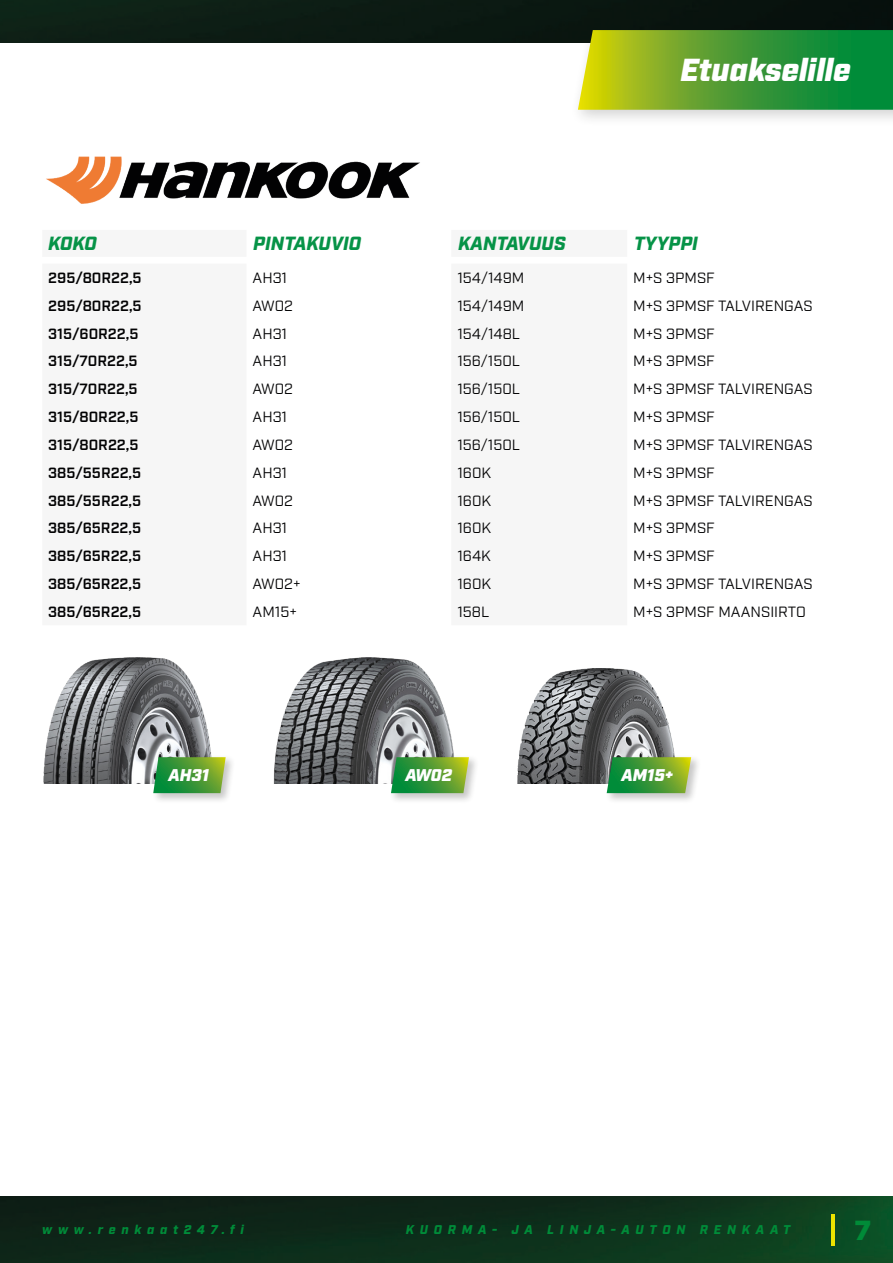
<style>
.page{position:relative;width:893px;height:1263px;background:#fff}
.page>*{position:absolute;margin:0;border:0;box-sizing:border-box;transform-origin:0 0}
.t1{font:italic 900 31.8px "Industry";color:#fff}
.t2{font:900 27.6px "Industry";color:#008b38}
.t3{font:italic 900 19.05px "Industry";color:#069347}
.t4{font:italic 900 16.95px "Industry";color:#fff}
.t5{font:14.85px "Industry";color:#020203}
.t6{font:600 14.85px "Industry";color:#020203}
.t7{font:italic 900 12.75px "Industry";letter-spacing:.45em;color:#008c39}
</style>
<div class="page">
<img style="left:0;top:1197px;width:893px;height:66px">
<img style="left:0;top:0;width:893px;height:42px">
<div style="left:570px;top:22px;width:323px;height:105px;background:#1d1d1b;opacity:.2"></div>
<svg style="left:578px;top:30px;width:315px;height:80px;background:#54a131"></svg>
<hr style="left:831px;top:1214px;width:3px;height:32px;background:#ece300">
<img style="left:46px;top:156px;width:374px;height:48px">
<img style="left:43px;top:658px;width:169px;height:126px">
<img style="left:273px;top:658px;width:181px;height:126px">
<img style="left:517px;top:668px;width:158px;height:116px">
<div style="left:152px;top:755px;width:84px;height:49px;background:#1d1d1b;opacity:.25"></div>
<svg style="left:153px;top:757px;width:73px;height:36px;background:#509e40"></svg>
<div style="left:389px;top:755px;width:90px;height:49px;background:#1d1d1b;opacity:.25"></div>
<svg style="left:391px;top:757px;width:78px;height:36px;background:#519d3c"></svg>
<div style="left:605px;top:755px;width:97px;height:49px;background:#1d1d1b;opacity:.25"></div>
<svg style="left:607px;top:757px;width:84px;height:36px;background:#519d3a"></svg>
<p class="t1" style="left:681px;top:51px;width:172px">Etuakselille</p>
<p class="t3" style="left:48px;top:232px;width:50px">KOKO</p>
<p class="t3" style="left:253px;top:232px;width:109px">PINTAKUVIO</p>
<p class="t3" style="left:458px;top:232px;width:109px">KANTAVUUS</p>
<p class="t3" style="left:634px;top:232px;width:65px">TYYPPI</p>
<p class="t6" style="left:48px;top:269px;width:95px">295/80R22,5</p>
<p class="t5" style="left:253px;top:269px;width:36px">AH31</p>
<p class="t5" style="left:457px;top:269px;width:69px">154/149M</p>
<p class="t5" style="left:633px;top:269px;width:83px">M+S 3PMSF</p>
<p class="t6" style="left:48px;top:297px;width:95px">295/80R22,5</p>
<p class="t5" style="left:253px;top:297px;width:42px">AW02</p>
<p class="t5" style="left:457px;top:297px;width:69px">154/149M</p>
<p class="t5" style="left:633px;top:297px;width:181px">M+S 3PMSF TALVIRENGAS</p>
<p class="t6" style="left:48px;top:325px;width:92px">315/60R22,5</p>
<p class="t5" style="left:253px;top:325px;width:36px">AH31</p>
<p class="t5" style="left:457px;top:325px;width:64px">154/148L</p>
<p class="t5" style="left:633px;top:325px;width:83px">M+S 3PMSF</p>
<p class="t6" style="left:48px;top:352px;width:91px">315/70R22,5</p>
<p class="t5" style="left:253px;top:352px;width:36px">AH31</p>
<p class="t5" style="left:457px;top:352px;width:64px">156/150L</p>
<p class="t5" style="left:633px;top:352px;width:83px">M+S 3PMSF</p>
<p class="t6" style="left:48px;top:380px;width:91px">315/70R22,5</p>
<p class="t5" style="left:253px;top:380px;width:42px">AW02</p>
<p class="t5" style="left:457px;top:380px;width:64px">156/150L</p>
<p class="t5" style="left:633px;top:380px;width:181px">M+S 3PMSF TALVIRENGAS</p>
<p class="t6" style="left:48px;top:408px;width:92px">315/80R22,5</p>
<p class="t5" style="left:253px;top:408px;width:36px">AH31</p>
<p class="t5" style="left:457px;top:408px;width:64px">156/150L</p>
<p class="t5" style="left:633px;top:408px;width:83px">M+S 3PMSF</p>
<p class="t6" style="left:48px;top:436px;width:92px">315/80R22,5</p>
<p class="t5" style="left:253px;top:436px;width:42px">AW02</p>
<p class="t5" style="left:457px;top:436px;width:64px">156/150L</p>
<p class="t5" style="left:633px;top:436px;width:181px">M+S 3PMSF TALVIRENGAS</p>
<p class="t6" style="left:48px;top:464px;width:94px">385/55R22,5</p>
<p class="t5" style="left:253px;top:464px;width:36px">AH31</p>
<p class="t5" style="left:457px;top:464px;width:35px">160K</p>
<p class="t5" style="left:633px;top:464px;width:83px">M+S 3PMSF</p>
<p class="t6" style="left:48px;top:492px;width:94px">385/55R22,5</p>
<p class="t5" style="left:253px;top:492px;width:42px">AW02</p>
<p class="t5" style="left:457px;top:492px;width:35px">160K</p>
<p class="t5" style="left:633px;top:492px;width:181px">M+S 3PMSF TALVIRENGAS</p>
<p class="t6" style="left:48px;top:519px;width:94px">385/65R22,5</p>
<p class="t5" style="left:253px;top:519px;width:36px">AH31</p>
<p class="t5" style="left:457px;top:519px;width:35px">160K</p>
<p class="t5" style="left:633px;top:519px;width:83px">M+S 3PMSF</p>
<p class="t6" style="left:48px;top:547px;width:94px">385/65R22,5</p>
<p class="t5" style="left:253px;top:547px;width:36px">AH31</p>
<p class="t5" style="left:457px;top:547px;width:35px">164K</p>
<p class="t5" style="left:633px;top:547px;width:83px">M+S 3PMSF</p>
<p class="t6" style="left:48px;top:575px;width:94px">385/65R22,5</p>
<p class="t5" style="left:253px;top:575px;width:50px">AW02+</p>
<p class="t5" style="left:457px;top:575px;width:35px">160K</p>
<p class="t5" style="left:633px;top:575px;width:181px">M+S 3PMSF TALVIRENGAS</p>
<p class="t6" style="left:48px;top:603px;width:94px">385/65R22,5</p>
<p class="t5" style="left:253px;top:603px;width:46px">AM15+</p>
<p class="t5" style="left:457px;top:603px;width:33px">158L</p>
<p class="t5" style="left:633px;top:603px;width:174px">M+S 3PMSF MAANSIIRTO</p>
<p class="t4" style="left:168px;top:765px;width:42px">AH31</p>
<p class="t4" style="left:405px;top:765px;width:48px">AW02</p>
<p class="t4" style="left:621px;top:765px;width:53px">AM15+</p>
<p class="t7" style="left:42px;top:1222px;width:203px">www.renkaat247.fi</p>
<p class="t7" style="left:406px;top:1222px;width:386px">KUORMA- JA LINJA-AUTON RENKAAT</p>
<h2 class="t2" style="left:854px;top:1213px;width:18px">7</h2>
</div>
